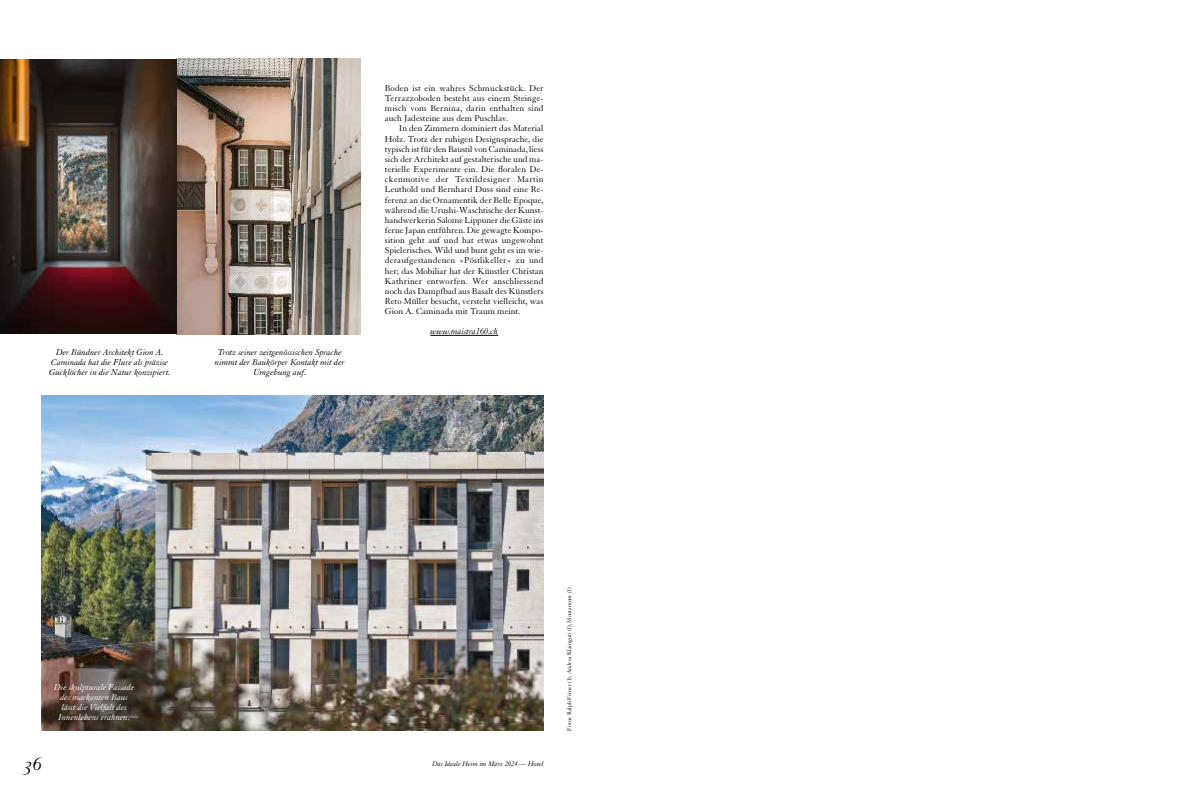
<style>
.page{position:relative;width:1191px;height:794px;background:#fff}
.page>*{position:absolute;margin:0;border:0;box-sizing:border-box;transform-origin:0 0}
.t1{font:20px "Granjon Italic Os F";color:#000}
.t2{font:9.2px/10.1px "Granjon LT Std";color:#000;text-align:justify}
.t3{font:italic 9.2px/10.1px "Granjon LT Std";color:#000;text-align:center}
.t4{font:italic 9.2px/10.1px "Granjon LT Std";color:#fff;text-align:center}
.t5{font:italic 7.3px "Granjon LT Std";color:#000}
.t6{font:6px "Granjon LT Std";color:#000}
</style>
<div class="page">
<img style="left:42px;top:395px;width:501px;height:335px">
<img style="left:0;top:59px;width:360px;height:275px">
<hr style="left:430px;top:335px;width:68px;height:1px;background:#000">
<p class="t3" style="left:49px;top:347px;width:123px">Der Bündner Architekt Gion A.<br>Caminada hat die Flure als präzise<br>Gucklöcher in die Natur konzipiert.</p>
<p class="t3" style="left:215px;top:347px;width:131px">Trotz seiner zeitgenössischen Sprache nimmt der Baukörper Kontakt mit der<br>Umgebung auf.</p>
<p class="t2" style="left:385px;top:83px;width:160px">Boden ist ein wahres Schmuckstück. Der Terrazzoboden besteht aus einem Steinge&shy;misch vom Bernina, darin enthalten sind auch Jadesteine aus dem Puschlav.</p>
<p class="t2" style="left:385px;top:124px;width:160px;text-indent:14px">In den Zimmern dominiert das Material Holz. Trotz der ruhigen Designsprache, die typisch ist für den Baustil von Caminada, liess sich der Architekt auf gestalterische und ma&shy;terielle Experimente ein. Die floralen De&shy;ckenmotive der Textildesigner Martin Leuthold und Bernhard Duss sind eine Re&shy;ferenz an die Ornamentik der Belle Epoque, während die Urushi-Waschtische der Kunst&shy;handwerkerin Salome Lippuner die Gäste ins ferne Japan entführen. Die gewagte Kompo&shy;sition geht auf und hat etwas ungewohnt Spielerisches. Wild und bunt geht es im wie&shy;deraufgestandenen «Pöstlikeller» zu und her; das Mobiliar hat der Künstler Christan Kathriner entworfen. Wer anschliessend noch das Dampfbad aus Basalt des Künstlers Reto Müller besucht, versteht vielleicht, was Gion A. Caminada mit Traum meint.</p>
<p class="t3" style="left:430px;top:327px;width:69px">www.maistra160.ch</p>
<p class="t4" style="left:54px;top:682px;width:82px">Die skulpturale Fassade des markanten Baus lässt die Vielfalt des<br>Innenlebens erahnen.</p>
<h1 class="t1" style="left:24px;top:752px;width:19px">36</h1>
<p class="t5" style="left:432px;top:759px;width:112px">Das Ideale Heim im März 2024 — Hotel</p>
<p class="t6" style="left:566px;top:730px;width:145px;rotate:-90deg">Fotos: Ralph Feiner (1), Andrea Klainguti (1), Montamont (1)</p>
</div>
